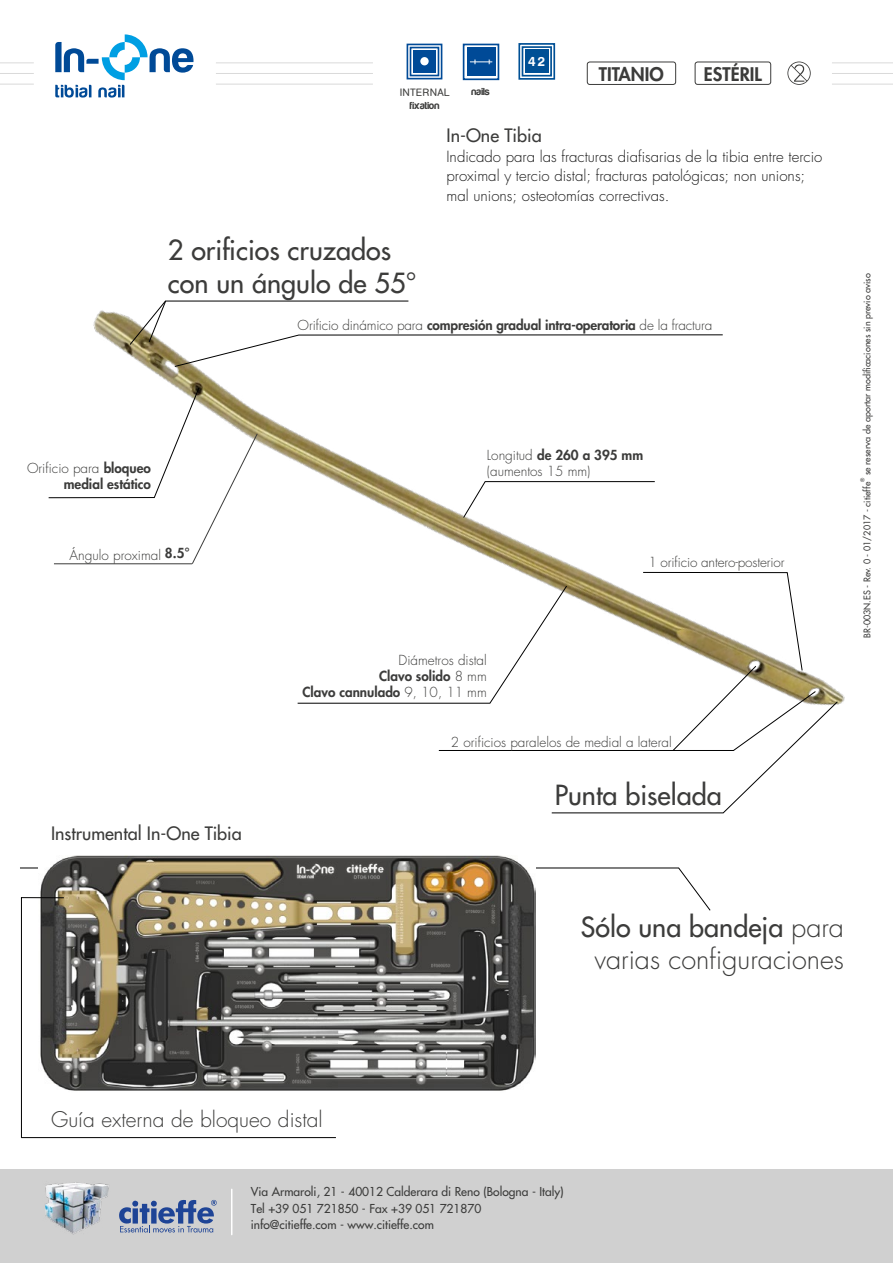
<style>
.page{position:relative;width:893px;height:1263px;background:#fff}
.page>*{position:absolute;margin:0;border:0;box-sizing:border-box;transform-origin:0 0}
.t1{font:500 27px/32.4px "Futura Std";color:#3c3c3b}
.t2{font:300 27px/32.4px "Futura Std";color:#3c3c3b;text-align:center}
.t3{font:300 21px "Futura Std";color:#3c3c3b}
.t4{font:800 18.3px "Futura Std";color:#3c3c3b}
.t5{font:500 18px "Futura Std";color:#3c3c3b}
.t6{font:300 15px/19.5px "Futura Std";color:#191919}
.t7{font:300 13.5px/16.2px "Futura Std";color:#3c3c3b}
.t8{font:800 13.5px/16.2px "Futura Std";letter-spacing:-.01em;color:#3c3c3b;text-align:right}
.t9{font:13.5px "Harabara";color:#fff}
.t10{font:500 12px/16.5px "Futura Std";color:#3c3c3b}
.t11{font:10.5px "Harabara";letter-spacing:.01em;color:#3c3c3b}
.t12{font:10.5px "AG Book Rounded";letter-spacing:.01em;color:#3c3c3b}
.t13{font:500 9px "Futura Std";color:#3c3c3b}
.t14{font:6.75px "Harabara";color:#000}
.t15{font:6.6px "AG Book Rounded";color:#000}
.t16{font:6.6px "Harabara";color:#000}
.t17{font:500 5.25px "Futura Std";color:#3c3c3b}
.s1{font-weight:300}
.s2{font-weight:800}
.s3{font-weight:500}
</style>
<div class="page">
<img style="left:50px;top:855px;width:475px;height:13px">
<svg style="left:20px;top:868px;width:691px;height:269px"></svg>
<div style="left:0;top:1169px;width:893px;height:94px;background:#d0d0d0"></div>
<img style="left:45px;top:1182px;width:64px;height:53px">
<hr style="left:231px;top:1189px;width:1px;height:45px;background:#fff">
<img style="left:80px;top:310px;width:765px;height:395px">
<hr style="left:21px;top:1137px;width:315px;height:1px;background:#000">
<hr style="left:216px;top:84px;width:157px;height:1px;background:#dadada">
<hr style="left:216px;top:73px;width:157px;height:1px;background:#dadada">
<hr style="left:216px;top:62px;width:157px;height:1px;background:#dadada">
<hr style="left:0;top:84px;width:34px;height:1px;background:#dadada">
<hr style="left:0;top:73px;width:34px;height:1px;background:#dadada">
<hr style="left:0;top:62px;width:34px;height:1px;background:#dadada">
<hr style="left:832px;top:84px;width:61px;height:1px;background:#dadada">
<hr style="left:832px;top:73px;width:61px;height:1px;background:#dadada">
<hr style="left:832px;top:62px;width:61px;height:1px;background:#dadada">
<svg style="left:55px;top:34px;width:138px;height:64px"></svg>
<svg style="left:787px;top:62px;width:24px;height:23px"></svg>
<svg style="left:119px;top:1200px;width:98px;height:32px"></svg>
<div style="left:413px;top:50px;width:23px;height:23px;background:#004a97"></div>
<div style="left:410px;top:47px;width:29px;height:29px;border:2px solid #004a97"></div>
<div style="left:407px;top:44px;width:35px;height:35px;border:2px solid #004a97"></div>
<div style="left:420px;top:57px;width:9px;height:8px;background:#fff;border-radius:50%"></div>
<div style="left:467px;top:48px;width:28px;height:28px;background:#004a97"></div>
<div style="left:463px;top:44px;width:36px;height:36px;border:2px solid #004a97"></div>
<svg style="left:470px;top:59px;width:22px;height:5px"></svg>
<div style="left:525px;top:50px;width:23px;height:23px;background:#005095"></div>
<div style="left:522px;top:46px;width:30px;height:31px;border:2px solid #005095"></div>
<div style="left:518px;top:43px;width:37px;height:37px;border:2px solid #005095"></div>
<svg style="left:130px;top:300px;width:593px;height:67px"></svg>
<svg style="left:297px;top:572px;width:541px;height:241px"></svg>
<svg style="left:48px;top:387px;width:210px;height:177px"></svg>
<hr style="left:54px;top:563px;width:138px;height:1px;background:#3c3c3b">
<svg style="left:463px;top:481px;width:192px;height:37px"></svg>
<div style="left:587px;top:62px;width:89px;height:23px;border:1px solid #3c3c3b;border-radius:3px"></div>
<div style="left:695px;top:62px;width:76px;height:23px;border:1px solid #3c3c3b;border-radius:3px"></div>
<p class="t12" style="left:400px;top:87px;width:51px">INTERNAL</p>
<p class="t11" style="left:410px;top:100px;width:31px">fixation</p>
<p class="t15" style="left:411px;top:88px;width:28px">INTERNA</p>
<p class="t11" style="left:471px;top:87px;width:20px">nails</p>
<p class="t9" style="left:528px;top:54px;width:18px">42</p>
<h3 class="t4" style="left:599px;top:62px;width:66px">TITANIO</h3>
<h3 class="t4" style="left:704px;top:62px;width:59px">ESTÉRIL</h3>
<h1 class="t1" style="left:168px;top:234px;width:250px">2 orificios cruzados con un ángulo de 55°</h1>
<p class="t15" style="left:280px;top:246px;width:33px">EXTERNAL</p>
<p class="t16" style="left:287px;top:253px;width:20px">fixation</p>
<p class="t15" style="left:331px;top:246px;width:32px">INTERNAL</p>
<p class="t16" style="left:338px;top:253px;width:20px">fixation</p>
<h3 class="t5" style="left:446px;top:124px;width:97px">In-One Tibia</h3>
<p class="t6" style="left:446px;top:147px;width:377px">Indicado para las fracturas diafisarias de la tibia entre tercio proximal y tercio distal; fracturas patológicas; non unions; mal unions; osteotomías correctivas.</p>
<p class="t14" style="left:503px;top:151px;width:13px">ibridi</p>
<p class="t14" style="left:549px;top:151px;width:33px">monolaterali</p>
<p class="t8" style="left:27px;top:460px;width:125px"><span class="s1">Orificio para</span> bloqueo medial estático</p>
<p class="t7" style="left:70px;top:547px;width:122px">Ángulo proximal <span class="s2">8.5°</span></p>
<h3 class="t5" style="left:51px;top:822px;width:192px">Instrumental In-One Tibia</h3>
<p class="t8" style="left:298px;top:317px;width:416px"><span class="s1">Orificio dinámico para</span> compresión gradual intra-operatoria <span class="s1">de la fractura</span></p>
<p class="t14" style="left:500px;top:328px;width:18px">hybrid</p>
<p class="t14" style="left:550px;top:328px;width:32px">monolateral</p>
<p class="t7" style="left:487px;top:447px;width:158px">Longitud <span class="s2">de 260 a 395 mm </span>(aumentos 15 mm)</p>
<p class="t7" style="left:648px;top:554px;width:138px">1 orificio antero-posterior</p>
<p class="t7" style="left:302px;top:652px;width:186px;text-align:right">Diámetros distal<br><span class="s2">Clavo solido</span> 8 mm<br><span class="s2">Clavo cannulado</span> 9, 10, 11 mm</p>
<p class="t7" style="left:451px;top:734px;width:222px">2 orificios paralelos de medial a lateral</p>
<h1 class="t1" style="left:555px;top:779px;width:169px">Punta biselada</h1>
<p class="t13" style="left:862px;top:475px;width:203px;rotate:-90deg">se reserva de aportar modificaciones sin previo aviso</p>
<p class="t17" style="left:859px;top:482px;width:6px;rotate:-90deg">®</p>
<p class="t13" style="left:862px;top:638px;width:157px;rotate:-90deg">BR-003N.ES - Rev. 0 - 01/2017 - citieffe</p>
<h1 class="t2" style="left:581px;top:911px;width:265px"><span class="s3">Sólo una bandeja</span> para varias configuraciones</h1>
<h2 class="t3" style="left:51px;top:1107px;width:273px">Guía externa de bloqueo distal</h2>
<p class="t10" style="left:251px;top:1184px;width:314px">Via Armaroli, 21 - 40012 Calderara di Reno (Bologna - Italy)<br>Tel +39 051 721850 - Fax +39 051 721870 info@citieffe.com - www.citieffe.com</p>
</div>
